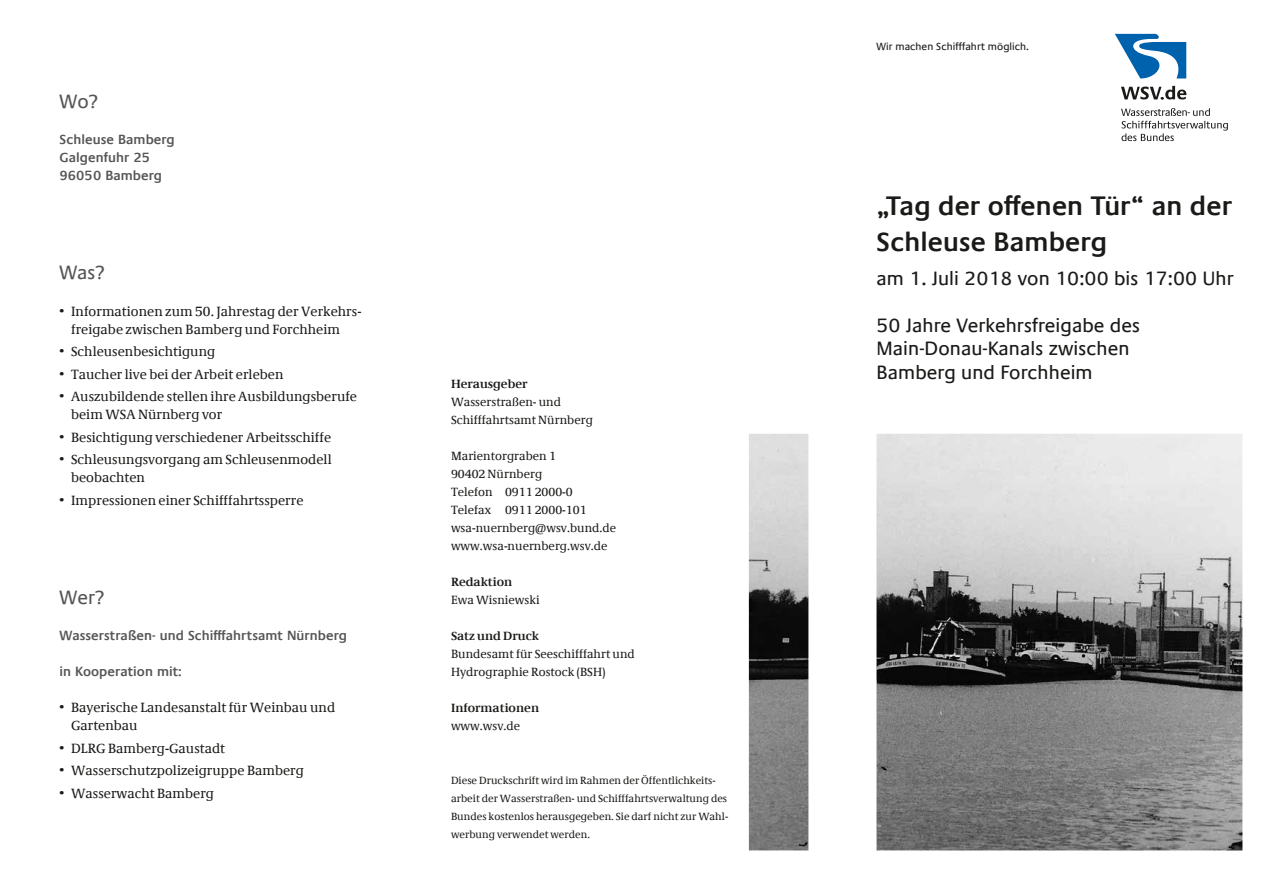
<style>
.page{position:relative;width:1268px;height:893px;background:#fff}
.page>*{position:absolute;margin:0;border:0;box-sizing:border-box;transform-origin:0 0}
.t1{font:600 27px/36px "Praxis Com";letter-spacing:.005em;color:#1a1a18}
.t2{font:19.5px/23.4px "Praxis Com";letter-spacing:.005em;color:#1a1a18}
.t3{font:19.5px "Praxis Com";letter-spacing:.005em;color:#565656}
.t4{font:13.5px/18px "Demos Com";letter-spacing:.005em;color:#1a1a18}
.t5{font:600 13.5px/18px "Praxis Com";letter-spacing:.005em;color:#565656}
.t6{font:12px/18px "Demos Com";letter-spacing:.005em;color:#1a1a18}
.t7{font:700 12px "Demos Com";letter-spacing:.005em;color:#1a1a18}
.t8{font:10.5px/18px "Demos Com";letter-spacing:.005em;color:#1a1a18}
.t9{font:10.5px "Praxis Com";letter-spacing:.005em;color:#1a1a18}
</style>
<div class="page">
<img style="left:748px;top:434px;width:494px;height:416px">
<svg style="left:1121px;top:108px;width:106px;height:33px"></svg>
<svg style="left:1115px;top:34px;width:72px;height:44px"></svg>
<svg style="left:1121px;top:86px;width:65px;height:14px"></svg>
<h2 class="t3" style="left:60px;top:90px;width:40px">Wo?</h2>
<p class="t5" style="left:60px;top:131px;width:117px">Schleuse Bamberg<br>Galgenfuhr 25<br>96050 Bamberg</p>
<h2 class="t3" style="left:60px;top:261px;width:47px">Was?</h2>
<p class="t4" style="left:71px;top:302px;width:291px;text-indent:-12px">• Informationen zum 50. Jahrestag der Verkehrs&shy;freigabe zwischen Bamberg und Forchheim</p>
<p class="t4" style="left:60px;top:343px;width:157px">• Schleusenbesichtigung</p>
<p class="t4" style="left:60px;top:365px;width:225px">• Taucher live bei der Arbeit erleben</p>
<p class="t4" style="left:71px;top:388px;width:287px;text-indent:-12px">• Auszubildende stellen ihre Ausbildungsberufe beim WSA Nürnberg vor</p>
<p class="t4" style="left:60px;top:428px;width:273px">• Besichtigung verschiedener Arbeitsschiffe</p>
<p class="t4" style="left:71px;top:451px;width:262px;text-indent:-12px">• Schleusungsvorgang am Schleusenmodell beobachten</p>
<p class="t4" style="left:60px;top:491px;width:245px">• Impressionen einer Schifffahrtssperre</p>
<h2 class="t3" style="left:60px;top:586px;width:47px">Wer?</h2>
<p class="t5" style="left:60px;top:626px;width:289px">Wasserstraßen- und Schifffahrtsamt Nürnberg</p>
<p class="t5" style="left:60px;top:662px;width:124px">in Kooperation mit:</p>
<p class="t4" style="left:71px;top:699px;width:265px;text-indent:-12px">• Bayerische Landesanstalt für Weinbau und<br>Gartenbau</p>
<p class="t4" style="left:60px;top:739px;width:167px">• DLRG Bamberg-Gaustadt</p>
<p class="t4" style="left:60px;top:762px;width:246px">• Wasserschutzpolizeigruppe Bamberg</p>
<p class="t4" style="left:60px;top:784px;width:156px">• Wasserwacht Bamberg</p>
<p class="t7" style="left:451px;top:376px;width:78px">Herausgeber</p>
<p class="t6" style="left:451px;top:393px;width:143px">Wasserstraßen- und<br>Schifffahrtsamt Nürnberg</p>
<p class="t6" style="left:451px;top:447px;width:167px">Marientorgraben 1<br>90402 Nürnberg<br>Telefon 0911 2000-0<br>Telefax 0911 2000-101 wsa-nuernberg@wsv.bund.de www.wsa-nuernberg.wsv.de</p>
<p class="t7" style="left:451px;top:575px;width:63px">Redaktion</p>
<p class="t6" style="left:451px;top:591px;width:90px">Ewa Wisniewski</p>
<p class="t7" style="left:451px;top:629px;width:89px">Satz und Druck</p>
<p class="t6" style="left:451px;top:645px;width:185px">Bundesamt für Seeschifffahrt und<br>Hydrographie Rostock (BSH)</p>
<p class="t7" style="left:451px;top:701px;width:90px">Informationen</p>
<p class="t6" style="left:451px;top:717px;width:71px">www.wsv.de</p>
<p class="t8" style="left:451px;top:772px;width:278px">Diese Druckschrift wird im Rahmen der Öffentlichkeits&shy;arbeit der Wasserstraßen- und Schifffahrtsverwaltung des Bundes kostenlos herausgegeben. Sie darf nicht zur Wahl&shy;werbung verwendet werden.</p>
<p class="t9" style="left:876px;top:40px;width:154px">Wir machen Schifffahrt möglich.</p>
<h1 class="t1" style="left:876px;top:188px;width:357px">„Tag der offenen Tür“ an der<br>Schleuse Bamberg</h1>
<h2 class="t2" style="left:876px;top:267px;width:359px">am 1. Juli 2018 von 10:00 bis 17:00 Uhr</h2>
<h2 class="t2" style="left:876px;top:314px;width:265px">50 Jahre Verkehrsfreigabe des<br>Main-Donau-Kanals zwischen<br>Bamberg und Forchheim</h2>
</div>
